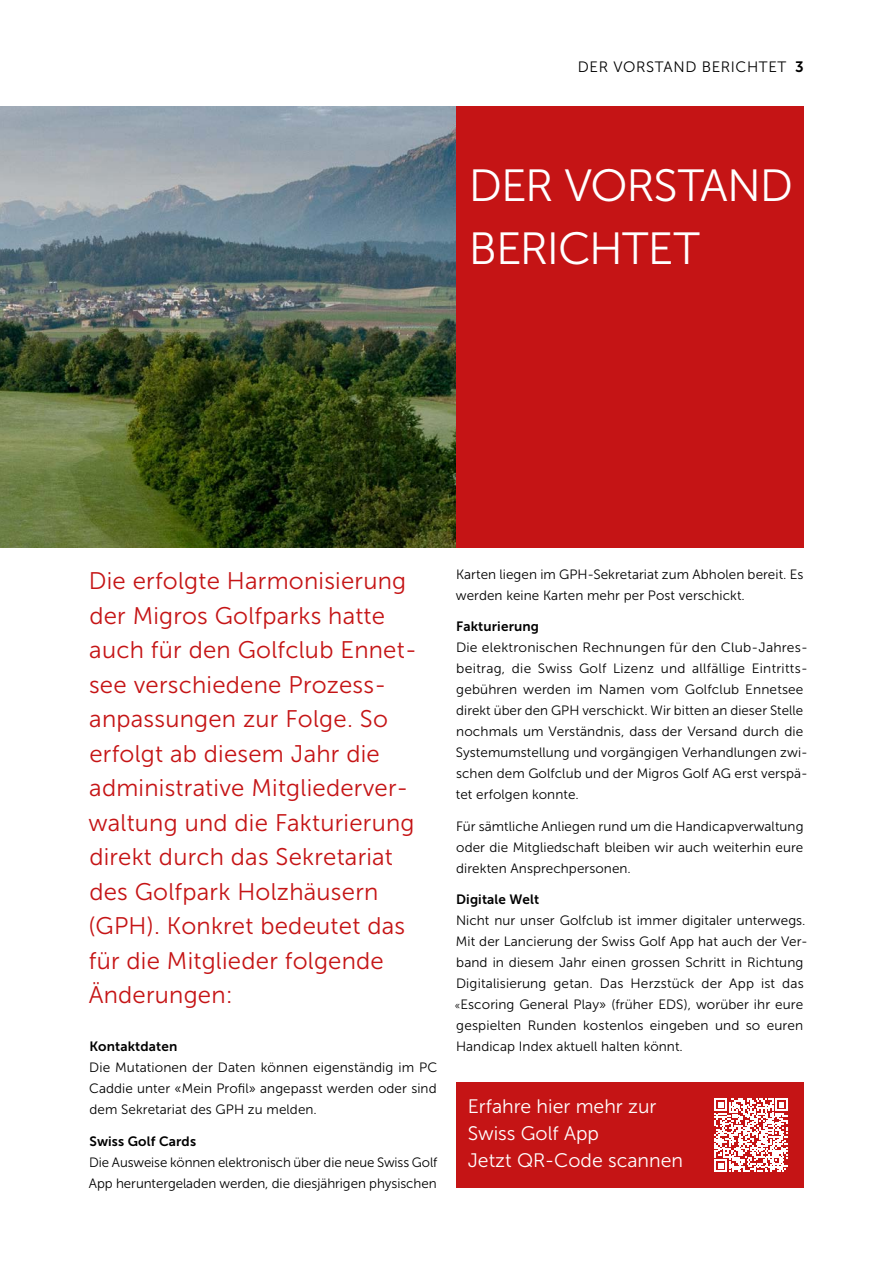
<style>
.page{position:relative;width:893px;height:1263px;background:#fff}
.page>*{position:absolute;margin:0;border:0;box-sizing:border-box;transform-origin:0 0}
.t1{font:45px/63px "Museo Sans 300";letter-spacing:-.02em;color:#fff}
.t2{font:24px/34.5px "Museo Sans 300";letter-spacing:.01em;color:#c51415}
.t3{font:19.5px/27px "Museo Sans 300";color:#fff}
.t4{font:15px "Museo Sans 300";color:#000}
.t5{font:15px "Museo Sans 700";color:#000}
.t6{font:13.5px/21px "Museo Sans 300";letter-spacing:.005em;color:#000}
.t7{font:13.5px "Museo Sans 700";letter-spacing:.01em;color:#000}
.s1{font-size:10.5px}
</style>
<div class="page">
<img style="left:0;top:106px;width:456px;height:441px">
<div style="left:456px;top:106px;width:348px;height:441px;background:#c51415"></div>
<div style="left:456px;top:1083px;width:348px;height:105px;background:#c51415"></div>
<svg style="left:714px;top:1098px;width:74px;height:74px"></svg>
<p class="t4" style="left:578px;top:59px;width:57px">Der Vorstand</p>
<p class="t4" style="left:702px;top:59px;width:10px">berichtet</p>
<p class="t5" style="left:795px;top:59px;width:10px">3</p>
<h1 class="t1" style="left:469px;top:154px;width:326px">DER VORSTAND<br>BERICHTET</h1>
<p class="t2" style="left:88px;top:564px;width:330px">Die erfolgte Harmonisierung der Migros Golfparks hatte auch für den Golfclub Ennet&shy;see verschiedene Prozess&shy;anpassungen zur Folge. So erfolgt ab diesem Jahr die administrative Mitgliederver&shy;waltung und die Fakturierung direkt durch das Sekretariat des Golfpark Holzhäusern (GPH). Konkret bedeutet das für die Mitglieder folgende<br>Änderungen:</p>
<p class="t7" style="left:89px;top:1039px;width:89px">Kontaktdaten</p>
<p class="t6" style="left:89px;top:1057px;width:350px;text-align:justify">Die Mutationen der Daten können eigenständig im PC Caddie unter «Mein Profil» angepasst werden oder sind dem Sekretariat des GPH zu melden.</p>
<p class="t7" style="left:89px;top:1133px;width:108px">Swiss Golf Cards</p>
<p class="t6" style="left:89px;top:1151px;width:350px">Die Ausweise können elektronisch über die neue Swiss Golf<br>App heruntergeladen werden, die diesjährigen physischen</p>
<p class="t6" style="left:456px;top:563px;width:349px">Karten liegen im GPH-Sekretariat zum Abholen bereit. Es werden keine Karten mehr per Post verschickt.</p>
<p class="t7" style="left:456px;top:619px;width:84px">Fakturierung</p>
<p class="t6" style="left:456px;top:637px;width:354px">Die elektronischen Rechnungen für den Club-Jahres&shy;beitrag, die Swiss Golf Lizenz und allfällige Eintritts&shy;gebühren werden im Namen vom Golfclub Ennetsee direkt über den GPH verschickt. Wir bitten an dieser Stelle nochmals um Verständnis, dass der Versand durch die Systemumstellung und vorgängigen Verhandlungen zwi&shy;schen dem Golfclub und der Migros Golf AG erst verspä&shy;tet erfolgen konnte.</p>
<p class="t6" style="left:456px;top:815px;width:349px;text-align:justify">Für sämtliche Anliegen rund um die Handicapverwaltung oder die Mitgliedschaft bleiben wir auch weiterhin eure direkten Ansprechpersonen.</p>
<p class="t7" style="left:456px;top:892px;width:85px">Digitale Welt</p>
<p class="t6" style="left:455px;top:910px;width:355px">Nicht nur unser Golfclub ist immer digitaler unterwegs.<br>Mit der Lancierung der Swiss Golf App hat auch der Ver&shy;band in diesem Jahr einen grossen Schritt in Richtung Digitalisierung getan. Das Herzstück der App ist das <span class="s1">«</span>Escoring General Play» (früher EDS), worüber ihr eure gespielten Runden kostenlos eingeben und so euren Handicap Index aktuell halten könnt.</p>
<h3 class="t3" style="left:468px;top:1093px;width:217px">Erfahre hier mehr zur<br>Swiss Golf App<br>Jetzt QR-Code scannen</h3>
</div>
